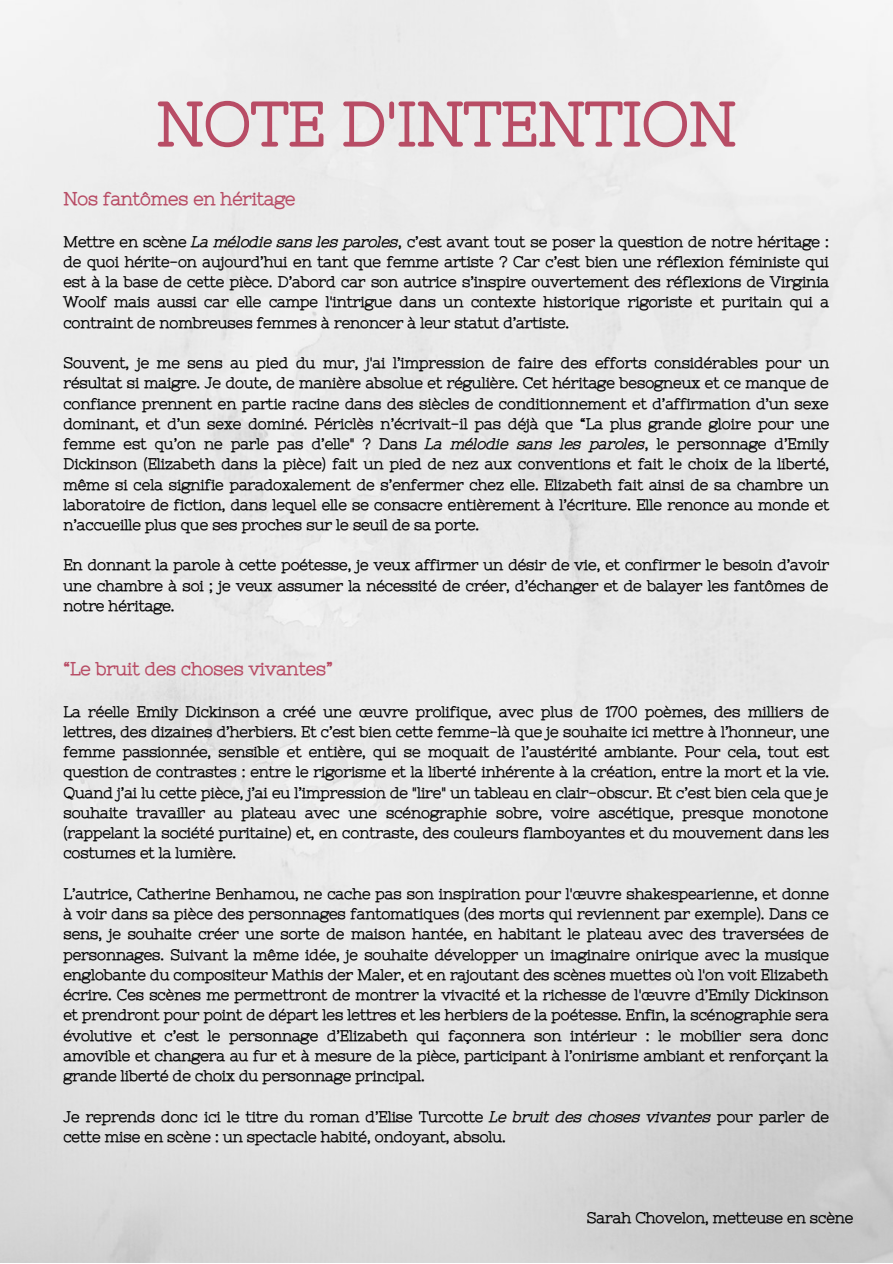
<style>
.page{position:relative;width:893px;height:1264px;background:#fff}
.page>*{position:absolute;margin:0;border:0;box-sizing:border-box;transform-origin:0 0}
.t1{font:60.15px "CA Generated";color:#b84c65}
.t2{font:18px "CA Generated";color:#b84c65}
.t3{font:15px/20.2px "CA Generated";color:#000;text-align:justify}
</style>
<div class="page">
<h1 class="t1" style="left:156px;top:89px;width:581px">NOTE D'INTENTION</h1>
<p class="t2" style="left:63px;top:188px;width:233px">Nos fantômes en héritage</p>
<p class="t3" style="left:63px;top:231px;width:767px">Mettre en scène La mélodie sans les paroles, c’est avant tout se poser la question de notre héritage : de quoi hérite-on aujourd’hui en tant que femme artiste ? Car c’est bien une réflexion féministe qui est à la base de cette pièce. D’abord car son autrice s’inspire ouvertement des réflexions de Virginia Woolf mais aussi car elle campe l'intrigue dans un contexte historique rigoriste et puritain qui a contraint de nombreuses femmes à renoncer à leur statut d’artiste.</p>
<p class="t3" style="left:63px;top:352px;width:767px">Souvent, je me sens au pied du mur, j'ai l’impression de faire des efforts considérables pour un résultat si maigre. Je doute, de manière absolue et régulière. Cet héritage besogneux et ce manque de confiance prennent en partie racine dans des siècles de conditionnement et d’affirmation d’un sexe dominant, et d’un sexe dominé. Périclès n’écrivait-il pas déjà que “La plus grande gloire pour une femme est qu’on ne parle pas d’elle" ? Dans La mélodie sans les paroles, le personnage d’Emily Dickinson (Elizabeth dans la pièce) fait un pied de nez aux conventions et fait le choix de la liberté, même si cela signifie paradoxalement de s’enfermer chez elle. Elizabeth fait ainsi de sa chambre un laboratoire de fiction, dans lequel elle se consacre entièrement à l’écriture. Elle renonce au monde et n’accueille plus que ses proches sur le seuil de sa porte.</p>
<p class="t3" style="left:63px;top:555px;width:767px">En donnant la parole à cette poétesse, je veux affirmer un désir de vie, et confirmer le besoin d’avoir une chambre à soi ; je veux assumer la nécessité de créer, d’échanger et de balayer les fantômes de notre héritage.</p>
<p class="t2" style="left:63px;top:658px;width:271px">“Le bruit des choses vivantes”</p>
<p class="t3" style="left:63px;top:701px;width:767px">La réelle Emily Dickinson a créé une œuvre prolifique, avec plus de 1700 poèmes, des milliers de lettres, des dizaines d’herbiers. Et c’est bien cette femme-là que je souhaite ici mettre à l’honneur, une femme passionnée, sensible et entière, qui se moquait de l’austérité ambiante. Pour cela, tout est question de contrastes : entre le rigorisme et la liberté inhérente à la création, entre la mort et la vie.<br>Quand j’ai lu cette pièce, j’ai eu l’impression de "lire" un tableau en clair-obscur. Et c’est bien cela que je souhaite travailler au plateau avec une scénographie sobre, voire ascétique, presque monotone (rappelant la société puritaine) et, en contraste, des couleurs flamboyantes et du mouvement dans les costumes et la lumière.</p>
<p class="t3" style="left:63px;top:883px;width:767px">L’autrice, Catherine Benhamou, ne cache pas son inspiration pour l'œuvre shakespearienne, et donne à voir dans sa pièce des personnages fantomatiques (des morts qui reviennent par exemple). Dans ce sens, je souhaite créer une sorte de maison hantée, en habitant le plateau avec des traversées de personnages. Suivant la même idée, je souhaite développer un imaginaire onirique avec la musique englobante du compositeur Mathis der Maler, et en rajoutant des scènes muettes où l'on voit Elizabeth écrire. Ces scènes me permettront de montrer la vivacité et la richesse de l'œuvre d’Emily Dickinson et prendront pour point de départ les lettres et les herbiers de la poétesse. Enfin, la scénographie sera évolutive et c’est le personnage d’Elizabeth qui façonnera son intérieur : le mobilier sera donc amovible et changera au fur et à mesure de la pièce, participant à l’onirisme ambiant et renforçant la grande liberté de choix du personnage principal.</p>
<p class="t3" style="left:63px;top:1106px;width:767px">Je reprends donc ici le titre du roman d’Elise Turcotte Le bruit des choses vivantes pour parler de cette mise en scène : un spectacle habité, ondoyant, absolu.</p>
<p class="t3" style="left:587px;top:1207px;width:268px">Sarah Chovelon, metteuse en scène</p>
</div>
